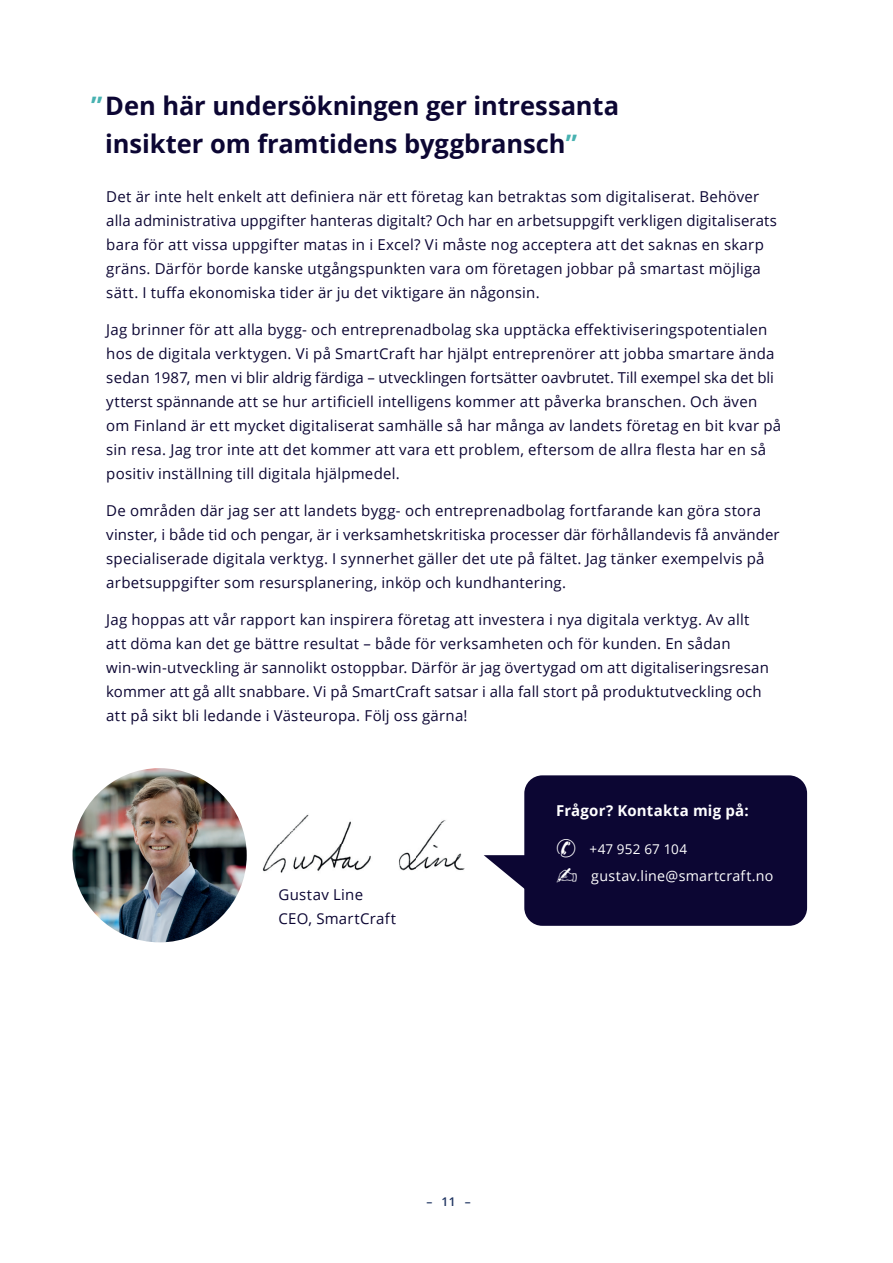
<style>
.page{position:relative;width:893px;height:1263px;background:#fff}
.page>*{position:absolute;margin:0;border:0;box-sizing:border-box;transform-origin:0 0}
.t1{font:700 25.5px/37.5px "Open Sans";letter-spacing:-.005em;color:#0c0633}
.t2{font:15px/24px "Open Sans";letter-spacing:.015em;color:#0c0633}
.t3{font:700 15px "Open Sans";letter-spacing:.015em;color:#fff}
.t4{font:14.25px "Open Sans";letter-spacing:.02em;color:#fff}
.t5{font:13.5px "Open Sans";letter-spacing:.015em;color:#fff}
.t6{font:600 12px "Open Sans";color:#1f3461}
.s1{color:#48b2b1}
</style>
<div class="page">
<img style="left:69px;top:765px;width:181px;height:181px;border-radius:90px">
<div style="left:66px;top:761px;width:187px;height:188px;border:7px solid #fff;border-radius:50%"></div>
<img style="left:262px;top:814px;width:203px;height:59px">
<div style="left:524px;top:775px;width:283px;height:151px;background:#0c0633;border-radius:18px"></div>
<svg style="left:484px;top:855px;width:41px;height:45px"></svg>
<h1 class="t1" style="left:105px;top:87px;width:515px;text-indent:-14px"><span class="s1">”</span>Den här undersökningen ger intressanta insikter om framtidens byggbransch<span class="s1">”</span></h1>
<p class="t2" style="left:106px;top:184px;width:672px">Det är inte helt enkelt att definiera när ett företag kan betraktas som digitaliserat. Behöver alla administrativa uppgifter hanteras digitalt? Och har en arbetsuppgift verkligen digitaliserats bara för att vissa uppgifter matas in i Excel? Vi måste nog acceptera att det saknas en skarp gräns. Därför borde kanske utgångspunkten vara om företagen jobbar på smartast möjliga sätt. I tuffa ekonomiska tider är ju det viktigare än någonsin.</p>
<p class="t2" style="left:106px;top:317px;width:676px">Jag brinner för att alla bygg- och entreprenadbolag ska upptäcka effektiviseringspotentialen hos de digitala verktygen. Vi på SmartCraft har hjälpt entreprenörer att jobba smartare ända sedan 1987, men vi blir aldrig färdiga – utvecklingen fortsätter oavbrutet. Till exempel ska det bli ytterst spännande att se hur artificiell intelligens kommer att påverka branschen. Och även om Finland är ett mycket digitaliserat samhälle så har många av landets företag en bit kvar på sin resa. Jag tror inte att det kommer att vara ett problem, eftersom de allra flesta har en så positiv inställning till digitala hjälpmedel.</p>
<p class="t2" style="left:106px;top:498px;width:675px">De områden där jag ser att landets bygg- och entreprenadbolag fortfarande kan göra stora vinster, i både tid och pengar, är i verksamhetskritiska processer där förhållandevis få använder specialiserade digitala verktyg. I synnerhet gäller det ute på fältet. Jag tänker exempelvis på arbetsuppgifter som resursplanering, inköp och kundhantering.</p>
<p class="t2" style="left:106px;top:607px;width:664px">Jag hoppas att vår rapport kan inspirera företag att investera i nya digitala verktyg. Av allt att döma kan det ge bättre resultat – både för verksamheten och för kunden. En sådan win-win-utveckling är sannolikt ostoppbar. Därför är jag övertygad om att digitaliseringsresan kommer att gå allt snabbare. Vi på SmartCraft satsar i alla fall stort på produktutveckling och att på sikt bli ledande i Västeuropa. Följ oss gärna!</p>
<p class="t2" style="left:278px;top:882px;width:119px">Gustav Line<br>CEO, SmartCraft</p>
<p class="t3" style="left:556px;top:800px;width:194px">Frågor? Kontakta mig på:</p>
<p class="t5" style="left:556px;top:840px;width:132px">✆ +47 952 67 104</p>
<p class="t4" style="left:556px;top:866px;width:219px">✍ gustav.line@smartcraft.no</p>
<p class="t6" style="left:426px;top:1194px;width:46px">– 11 –</p>
</div>
